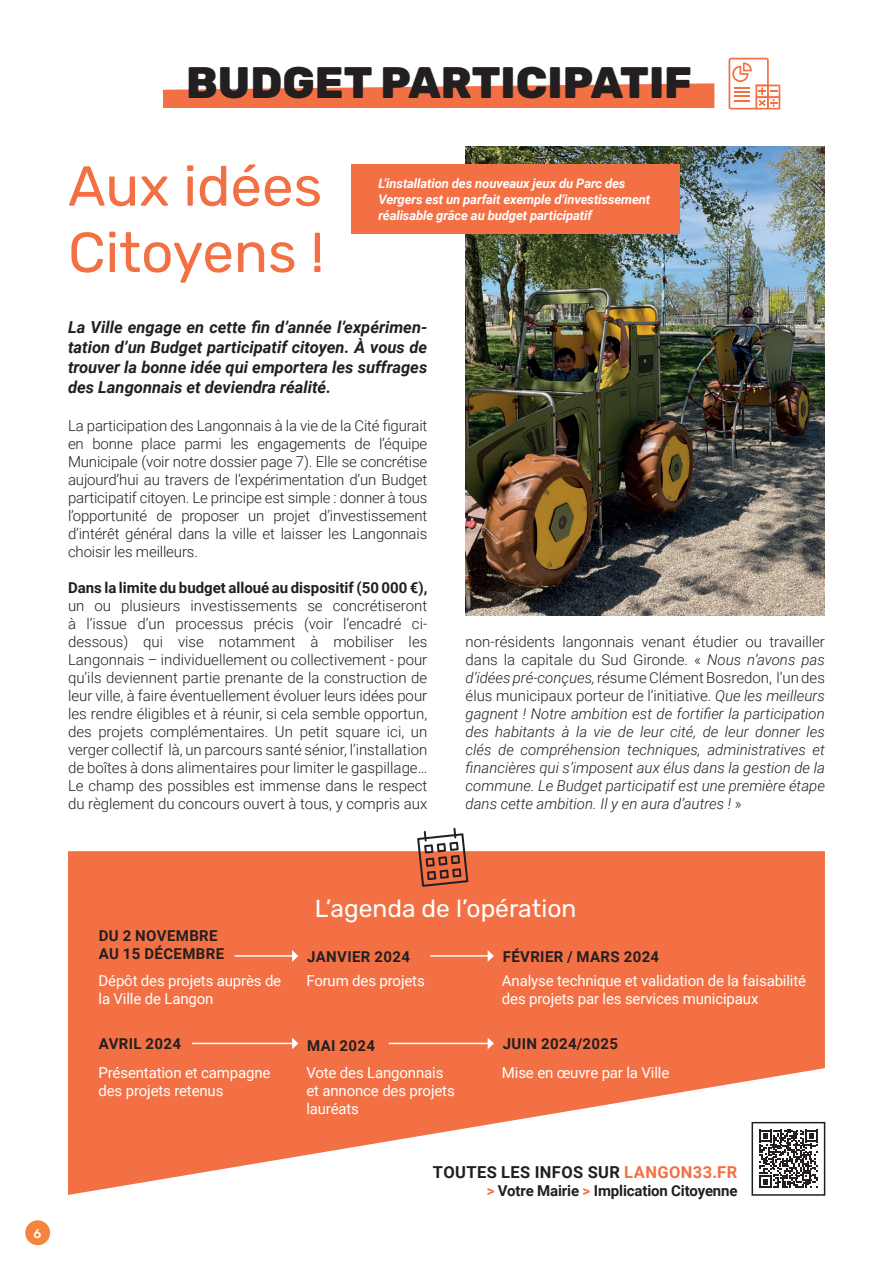
<style>
.page{position:relative;width:893px;height:1263px;background:#fff}
.page>*{position:absolute;margin:0;border:0;box-sizing:border-box;transform-origin:0 0}
.t1{font:56.25px "Rubik";color:#f37045}
.t2{font:800 44.1px "Rubik";color:#231f20}
.t3{font:24.6px "Rubik";color:#fff}
.t4{font:italic 700 16.5px/19.8px "Roboto";color:#231f20;text-align:justify}
.t5{font:700 16.5px "Roboto";letter-spacing:.025em;color:#231f20}
.t6{font:300 15px/18px "Roboto";letter-spacing:-.01em;color:#231f20;text-align:justify}
.t7{font:italic 300 15px/18px "Roboto";color:#231f20;text-align:justify}
.t8{font:15px/18px "Roboto";letter-spacing:-.01em;color:#fff}
.t9{font:700 15px "Roboto";letter-spacing:.025em;color:#231f20}
.t10{font:700 15px "Roboto";letter-spacing:-.01em;color:#231f20}
.t11{font:italic 700 13.05px/15.6px "Roboto";letter-spacing:-.01em;color:#fff}
.t12{font:500 12.6px "Rubik";color:#fff}
.s1{font-weight:700}
.s2{font-style:normal}
.s3{color:#f37045}
</style>
<div class="page">
<svg style="left:163px;top:83px;width:551px;height:25px;background:#f4845f"></svg>
<svg style="left:68px;top:851px;width:757px;height:344px;fill:#f37045"></svg>
<img style="left:466px;top:147px;width:359px;height:468px">
<svg style="left:729px;top:58px;width:51px;height:51px"></svg>
<hr style="left:892px;top:0;width:1px;height:533px;background:#e6e7e9">
<div style="left:351px;top:164px;width:329px;height:70px;background:#f37045"></div>
<svg style="left:759px;top:1130px;width:58px;height:58px"></svg>
<div style="left:751px;top:1122px;width:74px;height:74px;border:2px solid #231f20"></div>
<svg style="left:417px;top:828px;width:51px;height:59px"></svg>
<hr style="left:235px;top:955px;width:58px;height:2px;background:#fff">
<svg style="left:292px;top:950px;width:6px;height:12px"></svg>
<hr style="left:192px;top:1043px;width:101px;height:1px;background:#fff">
<svg style="left:292px;top:1037px;width:6px;height:12px"></svg>
<hr style="left:430px;top:955px;width:58px;height:2px;background:#fff">
<svg style="left:488px;top:950px;width:6px;height:12px"></svg>
<hr style="left:389px;top:1043px;width:99px;height:1px;background:#fff">
<svg style="left:488px;top:1037px;width:6px;height:12px"></svg>
<div style="left:25px;top:1220px;width:25px;height:25px;background:#f5843d;border-radius:50%"></div>
<p class="t2" style="left:186px;top:58px;width:507px">BUDGET PARTICIPATIF</p>
<p class="t1" style="left:68px;top:155px;width:256px">Aux idées</p>
<p class="t1" style="left:68px;top:221px;width:258px">Citoyens !</p>
<p class="t4" style="left:68px;top:317px;width:361px">La Ville engage en cette fin d’année l’expérimen&shy;tation d’un Budget participatif citoyen. À vous de trouver la bonne idée qui emportera les suffrages des Langonnais et deviendra réalité.</p>
<p class="t6" style="left:68px;top:416px;width:361px">La participation des Langonnais à la vie de la Cité figurait en bonne place parmi les engagements de l’équipe Municipale (voir notre dossier page 7). Elle se concrétise aujourd’hui au travers de l’expérimentation d’un Budget participatif citoyen. Le principe est simple : donner à tous l’opportunité de proposer un projet d’investissement d’intérêt général dans la ville et laisser les Langonnais choisir les meilleurs.</p>
<p class="t6" style="left:68px;top:578px;width:361px"><span class="s1">Dans la limite du budget alloué au dispositif (50 000 €), </span>un ou plusieurs investissements se concrétiseront à l’issue d’un processus précis (voir l’encadré ci&shy;dessous) qui vise notamment à mobiliser les Langonnais – individuellement ou collectivement - pour qu’ils deviennent partie prenante de la construction de leur ville, à faire éventuellement évoluer leurs idées pour les rendre éligibles et à réunir, si cela semble opportun, des projets complémentaires. Un petit square ici, un verger collectif là, un parcours santé sénior, l’installation de boîtes à dons alimentaires pour limiter le gaspillage… Le champ des possibles est immense dans le respect du règlement du concours ouvert à tous, y compris aux</p>
<p class="t11" style="left:378px;top:175px;width:273px">L’installation des nouveaux jeux du Parc des<br>Vergers est un parfait exemple d’investissement réalisable grâce au budget participatif</p>
<p class="t7" style="left:466px;top:632px;width:361px"><span class="s2">non-résidents langonnais venant étudier ou travailler dans la capitale du Sud Gironde. «</span> Nous n’avons pas d’idées pré-conçues, <span class="s2">résume Clément Bosredon, l’un des élus municipaux porteur de l’initiative.</span> Que les meilleurs gagnent ! Notre ambition est de fortifier la participation des habitants à la vie de leur cité, de leur donner les clés de compréhension techniques, administratives et financières qui s’imposent aux élus dans la gestion de la commune. Le Budget participatif est une première étape dans cette ambition. Il y en aura d’autres ! <span class="s2">»</span></p>
<p class="t12" style="left:34px;top:1226px;width:9px">6</p>
<p class="t3" style="left:315px;top:895px;width:263px">L’agenda de l’opération</p>
<p class="t9" style="left:99px;top:926px;width:120px">DU 2 NOVEMBRE</p>
<p class="t9" style="left:99px;top:944px;width:127px">AU 15 DÉCEMBRE</p>
<p class="t9" style="left:307px;top:946px;width:104px">JANVIER 2024</p>
<p class="t9" style="left:503px;top:946px;width:158px">FÉVRIER / MARS 2024</p>
<p class="t8" style="left:99px;top:971px;width:184px">Dépôt des projets auprès de la Ville de Langon</p>
<p class="t8" style="left:306px;top:971px;width:120px">Forum des projets</p>
<p class="t8" style="left:502px;top:971px;width:306px">Analyse technique et validation de la faisabilité</p>
<p class="t8" style="left:502px;top:989px;width:258px">des projets par les services municipaux</p>
<p class="t9" style="left:99px;top:1033px;width:84px">AVRIL 2024</p>
<p class="t9" style="left:307px;top:1035px;width:70px">MAI 2024</p>
<p class="t9" style="left:503px;top:1033px;width:117px">JUIN 2024/2025</p>
<p class="t8" style="left:99px;top:1063px;width:173px">Présentation et campagne des projets retenus</p>
<p class="t8" style="left:306px;top:1063px;width:139px">Vote des Langonnais</p>
<p class="t8" style="left:306px;top:1081px;width:150px">et annonce des projets lauréats</p>
<p class="t8" style="left:502px;top:1063px;width:169px">Mise en œuvre par la Ville</p>
<p class="t5" style="left:433px;top:1160px;width:306px">TOUTES LES INFOS SUR <span class="s3">LANGON33.FR</span></p>
<p class="t10" style="left:487px;top:1180px;width:252px"><span class="s3">&gt;</span> Votre Mairie <span class="s3">&gt;</span> Implication Citoyenne</p>
</div>
